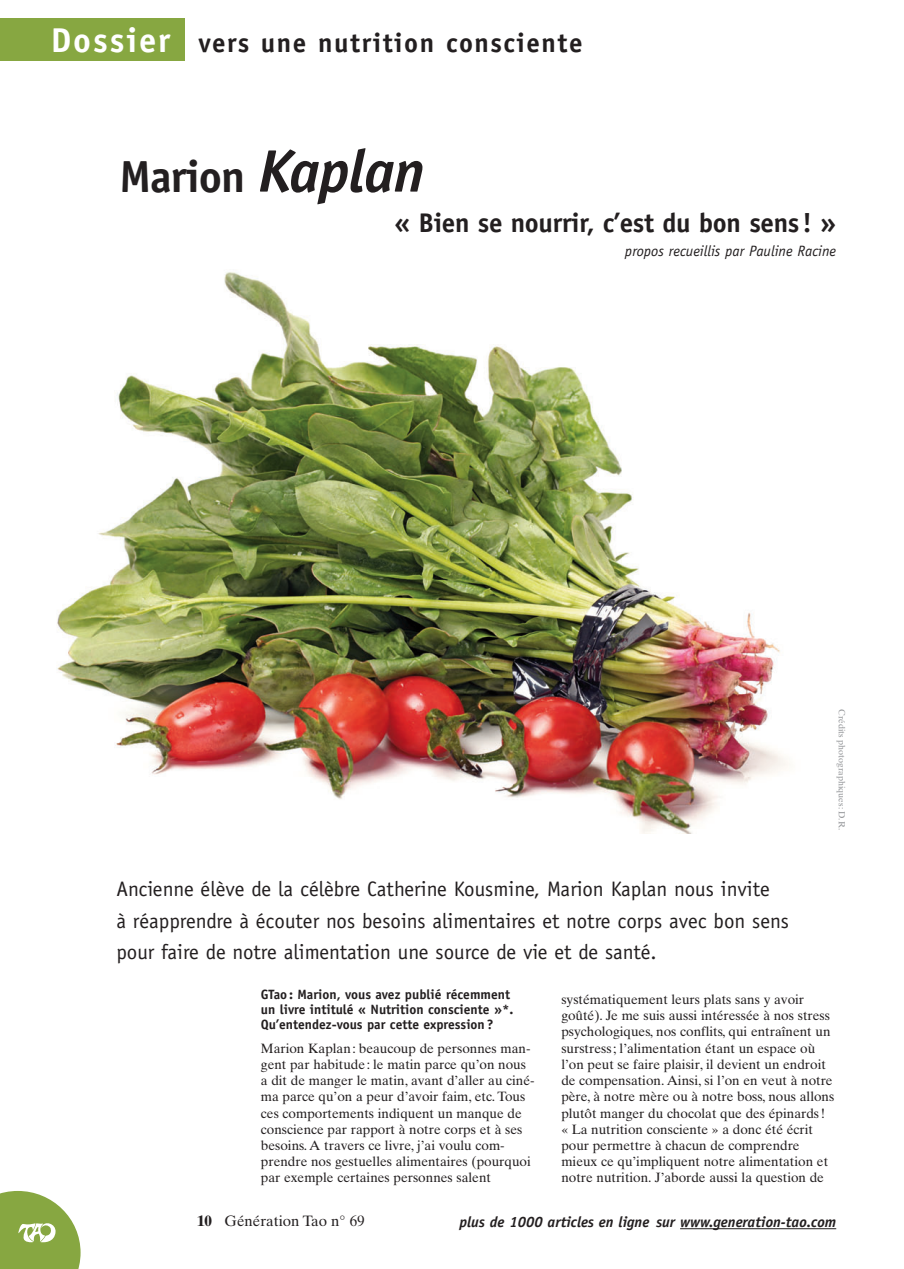
<style>
.page{position:relative;width:904px;height:1269px;background:#fff}
.page>*{position:absolute;margin:0;border:0;box-sizing:border-box;transform-origin:0 0}
.t1{font:700 45px "Officina Sans";letter-spacing:-.02em;color:#231f20}
.t2{font:700 27px "Officina Sans";letter-spacing:.045em;color:#231f20}
.t3{font:700 27px "Officina Sans";letter-spacing:-.01em;color:#231f20}
.t4{font:21px/31.5px "Officina Sans";color:#231f20}
.t5{font:italic 700 15px "Officina Sans";color:#231f20}
.t6{font:italic 15px "Officina Sans";color:#231f20}
.t7{font:15px "Times Ten";color:#231f20}
.t8{font:13.5px/16.2px "Times Ten";color:#231f20}
.t9{font:700 13.5px/15px "Officina Sans";color:#231f20}
.t10{font:9px "Times Ten";color:#939598}
.s1{font-size:34.5px;color:#fff}
.s2{font-style:italic;font-size:60px}
.s3{font-weight:700}
</style>
<div class="page">
<svg style="left:0;top:1191px;width:81px;height:77px"></svg>
<hr style="left:680px;top:1227px;width:156px;height:1px;background:#231f20">
<div style="left:0;top:18px;width:185px;height:42px;background:#87a741"></div>
<img style="left:57px;top:272px;width:731px;height:561px">
<h2 class="t2" style="left:51px;top:33px;width:533px"><span class="s1">Dossier</span> vers une nutrition consciente</h2>
<h1 class="t1" style="left:120px;top:159px;width:307px">Marion <span class="s2">Kaplan</span></h1>
<h2 class="t3" style="left:394px;top:212px;width:443px">« Bien se nourrir, c’est du bon sens! »</h2>
<p class="t6" style="left:625px;top:245px;width:213px">propos recueillis par Pauline Racine</p>
<h3 class="t4" style="left:116px;top:874px;width:674px">Ancienne élève de la célèbre Catherine Kousmine, Marion Kaplan nous invite<br>à réapprendre à écouter nos besoins alimentaires et notre corps avec bon sens pour faire de notre alimentation une source de vie et de santé.</h3>
<p class="t10" style="left:845px;top:709px;width:122px;rotate:90deg">Crédits photographiques : D.R.</p>
<p class="t9" style="left:261px;top:988px;width:254px">GTao: Marion, vous avez publié récemment un livre intitulé « Nutrition consciente »*.<br>Qu’entendez-vous par cette expression?</p>
<p class="t8" style="left:261px;top:1041px;width:275px">Marion Kaplan : beaucoup de personnes man&shy;gent par habitude : le matin parce qu’on nous a dit de manger le matin, avant d’aller au ciné&shy;ma parce qu’on a peur d’avoir faim, etc. Tous ces comportements indiquent un manque de conscience par rapport à notre corps et à ses besoins. A travers ce livre, j’ai voulu com&shy;prendre nos gestuelles alimentaires (pourquoi par exemple certaines personnes salent</p>
<p class="t8" style="left:561px;top:992px;width:274px">systématiquement leurs plats sans y avoir goûté). Je me suis aussi intéressée à nos stress psychologiques, nos conflits, qui entraînent un surstress ; l’alimentation étant un espace où l’on peut se faire plaisir, il devient un endroit de compensation. Ainsi, si l’on en veut à notre père, à notre mère ou à notre boss, nous allons plutôt manger du chocolat que des épinards ! « La nutrition consciente » a donc été écrit pour permettre à chacun de comprendre mieux ce qu’impliquent notre alimentation et notre nutrition. J’aborde aussi la question de</p>
<p class="t7" style="left:197px;top:1215px;width:169px"><span class="s3">10</span> Génération Tao n° 69</p>
<p class="t5" style="left:459px;top:1216px;width:378px">plus de 1000 articles en ligne sur www.generation-tao.com</p>
</div>
